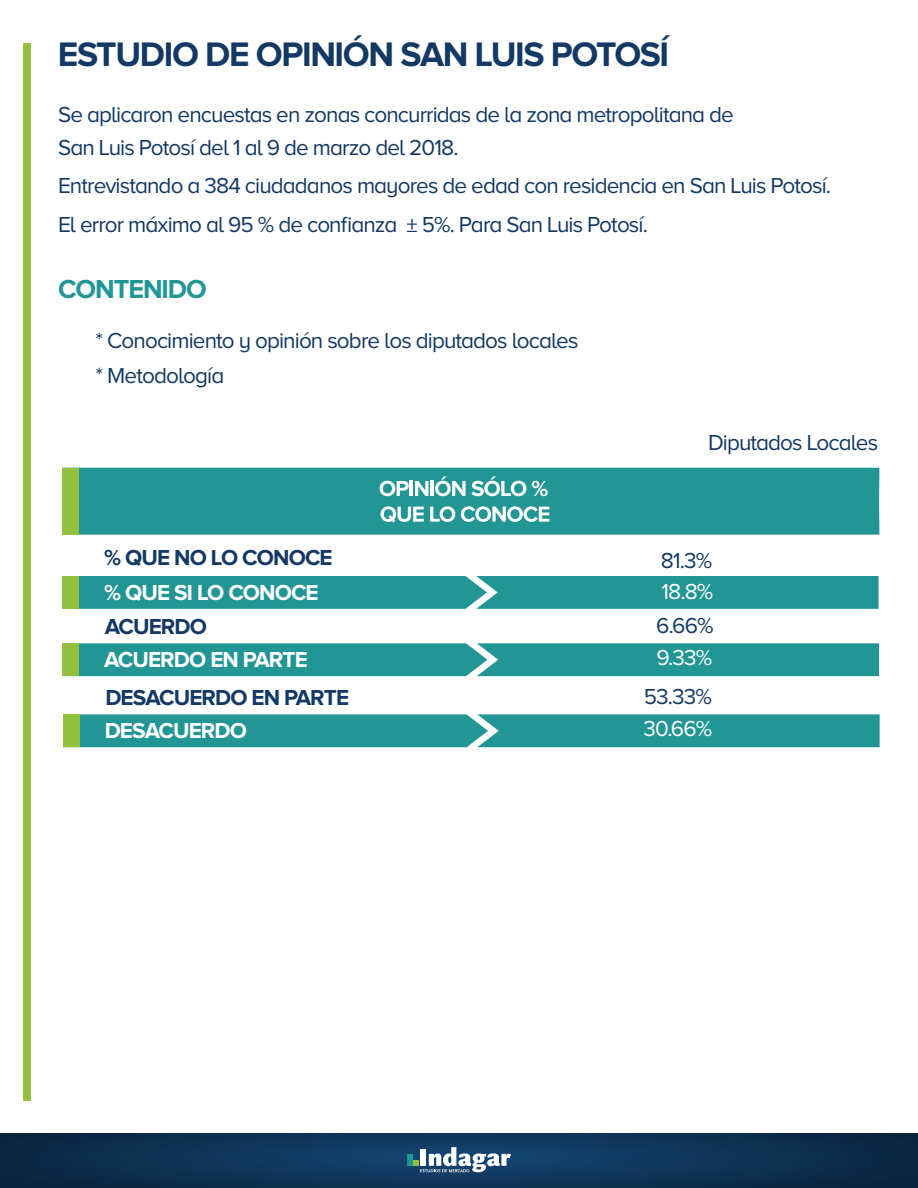
<style>
.page{position:relative;width:918px;height:1188px;background:#fff}
.page>*{position:absolute;margin:0;border:0;box-sizing:border-box;transform-origin:0 0}
.t1{font:700 35.25px "Proxima Nova A";letter-spacing:-.04em;color:#133964}
.t2{font:700 27px "Proxima Nova A";letter-spacing:-.04em;color:#219695}
.t3{font:22.5px/33.6px "Proxima Nova A";letter-spacing:-.04em;color:#133964}
.t4{font:700 22.5px "Proxima Nova A";letter-spacing:-.04em;color:#133964}
.t5{font:700 22.5px "Proxima Nova A";letter-spacing:-.04em;color:#fff}
.t6{font:22.5px "Proxima Nova A";letter-spacing:-.04em;color:#fff}
</style>
<div class="page">
<svg style="left:0;top:1134px;width:918px;height:54px;background:#0d3153"></svg>
<div style="left:407px;top:1154px;width:5px;height:12px;background:#219695"></div>
<svg style="left:414px;top:1147px;width:97px;height:25px"></svg>
<div style="left:24px;top:43px;width:7px;height:1058px;background:#93c13d"></div>
<div style="left:79px;top:643px;width:800px;height:33px;background:#219695"></div>
<div style="left:63px;top:643px;width:16px;height:33px;background:#93c13d"></div>
<div style="left:78px;top:576px;width:801px;height:33px;background:#219695"></div>
<div style="left:62px;top:576px;width:16px;height:33px;background:#93c13d"></div>
<div style="left:79px;top:714px;width:801px;height:33px;background:#219695"></div>
<div style="left:63px;top:714px;width:16px;height:33px;background:#93c13d"></div>
<div style="left:78px;top:468px;width:801px;height:67px;background:#219695"></div>
<div style="left:62px;top:468px;width:16px;height:67px;background:#93c13d"></div>
<svg style="left:380px;top:481px;width:29px;height:15px"></svg>
<hr style="left:410px;top:481px;width:3px;height:15px;background:#fff">
<svg style="left:415px;top:481px;width:13px;height:15px"></svg>
<hr style="left:431px;top:481px;width:3px;height:15px;background:#fff">
<svg style="left:435px;top:476px;width:91px;height:20px"></svg>
<svg style="left:532px;top:481px;width:16px;height:15px"></svg>
<svg style="left:381px;top:506px;width:43px;height:17px"></svg>
<svg style="left:430px;top:506px;width:25px;height:16px"></svg>
<svg style="left:461px;top:506px;width:88px;height:16px"></svg>
<h1 class="t1" style="left:58px;top:34px;width:613px">ESTUDIO DE OPINIÓN SAN LUIS POTOSÍ</h1>
<p class="t3" style="left:58px;top:97px;width:677px">Se aplicaron encuestas en zonas concurridas de la zona metropolitana de<br>San Luis Potosí del 1 al 9 de marzo del 2018.</p>
<p class="t3" style="left:58px;top:165px;width:775px;line-height:39px">Entrevistando a 384 ciudadanos mayores de edad con residencia en San Luis Potosí.<br>El error máximo al 95 % de confianza ± 5%. Para San Luis Potosí.</p>
<p class="t2" style="left:58px;top:274px;width:150px">CONTENIDO</p>
<p class="t3" style="left:96px;top:322px;width:484px;line-height:35.5px">* Conocimiento y opinión sobre los diputados locales * Metodología</p>
<p class="t4" style="left:104px;top:545px;width:230px">% QUE NO LO CONOCE</p>
<p class="t5" style="left:104px;top:580px;width:216px">% QUE SI LO CONOCE</p>
<p class="t4" style="left:105px;top:614px;width:104px">ACUERDO</p>
<p class="t5" style="left:104px;top:647px;width:205px">ACUERDO EN PARTE</p>
<p class="t3" style="left:708px;top:425px;width:172px">Diputados Locales</p>
<p class="t3" style="left:661px;top:543px;width:53px">81.3%</p>
<p class="t6" style="left:662px;top:579px;width:53px">18.8%</p>
<p class="t3" style="left:656px;top:608px;width:59px">6.66%</p>
<p class="t6" style="left:657px;top:645px;width:57px">9.33%</p>
<p class="t3" style="left:644px;top:679px;width:70px">53.33%</p>
<p class="t4" style="left:105px;top:685px;width:245px">DESACUERDO EN PARTE</p>
<p class="t5" style="left:105px;top:718px;width:144px">DESACUERDO</p>
<p class="t6" style="left:644px;top:716px;width:70px">30.66%</p>
</div>
